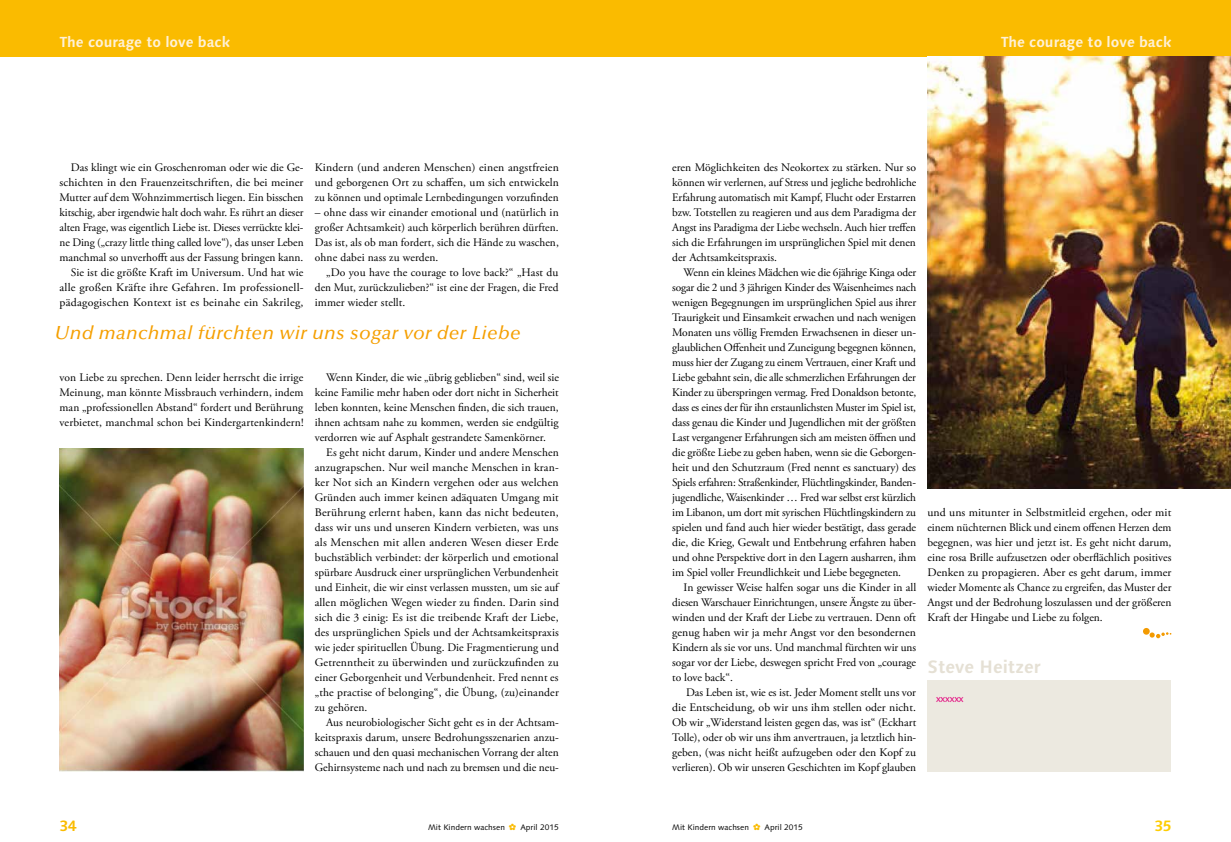
<style>
.page{position:relative;width:1231px;height:842px;background:#fff}
.page>*{position:absolute;margin:0;border:0;box-sizing:border-box;transform-origin:0 0}
.t1{font:italic 500 19px "Optima LT Std";letter-spacing:.02em;color:#f59f00}
.t2{font:700 18px "Syntax Next LT Pro";color:#e5e0d4}
.t3{font:700 15px "Syntax Next LT Pro";color:#fabb00}
.t4{font:700 15px "Syntax Next LT Pro";color:#fecc00}
.t5{font:700 14.6px "Syntax Next LT Pro";color:#fff1d6}
.t6{font:11.5px/15px "Adobe Garamond Pro";color:#000;text-align:justify}
.t7{font:10px "Syntax Next LT Pro";letter-spacing:-.02em;color:#e2007a}
.t8{font:8px "Syntax Next LT Pro";color:#000}
.s1{color:#fabb00}
</style>
<div class="page">
<div style="left:615px;top:0;width:615px;height:57px;background:#fabb00"></div>
<div style="left:0;top:0;width:615px;height:57px;background:#fabb00"></div>
<svg style="left:1142px;top:628px;width:7px;height:7px"></svg>
<svg style="left:1149px;top:632px;width:22px;height:6px"></svg>
<div style="left:927px;top:680px;width:244px;height:91px;background:#ece9e0"></div>
<img style="left:927px;top:57px;width:303px;height:432px">
<img style="left:60px;top:448px;width:243px;height:323px">
<p class="t5" style="left:60px;top:32px;width:172px">The courage to love back</p>
<p class="t6" style="left:60px;top:160px;width:245px;text-align:right">Das klingt wie ein Groschenroman oder wie die Ge&shy;schichten in den Frauenzeitschriften, die bei meiner Mutter auf dem Wohnzimmertisch liegen. Ein bisschen kitschig, aber irgendwie halt doch wahr. Es rührt an dieser alten Frage, was eigentlich Liebe ist. Dieses verrückte klei&shy;ne Ding („crazy little thing called love“), das unser Leben manchmal so unverhofft aus der Fassung bringen kann.<br>Sie ist die größte Kraft im Universum. Und hat wie alle großen Kräfte ihre Gefahren. Im professionell&shy;pädagogischen Kontext ist es beinahe ein Sakrileg,</p>
<p class="t6" style="left:315px;top:160px;width:245px">Kindern (und anderen Menschen) einen angstfreien und geborgenen Ort zu schaffen, um sich entwickeln zu können und optimale Lernbedingungen vorzufinden</p>
<p class="t6" style="left:315px;top:205px;width:245px">– ohne dass wir einander emotional und (natürlich in großer Achtsamkeit) auch körperlich berühren dürften.<br>Das ist, als ob man fordert, sich die Hände zu waschen, ohne dabei nass zu werden.</p>
<p class="t6" style="left:315px;top:265px;width:245px;text-indent:11px">„Do you have the courage to love back?“ „Hast du den Mut, zurückzulieben?“ ist eine der Fragen, die Fred immer wieder stellt.</p>
<h1 class="t1" style="left:55px;top:322px;width:467px">Und manchmal fürchten wir uns sogar vor der Liebe</h1>
<p class="t6" style="left:60px;top:370px;width:245px">von Liebe zu sprechen. Denn leider herrscht die irrige Meinung, man könnte Missbrauch verhindern, indem man „professionellen Abstand“ fordert und Berührung verbietet, manchmal schon bei Kindergartenkindern!</p>
<p class="t6" style="left:315px;top:370px;width:245px;text-indent:11px">Wenn Kinder, die wie „übrig geblieben“ sind, weil sie keine Familie mehr haben oder dort nicht in Sicherheit leben konnten, keine Menschen finden, die sich trauen, ihnen achtsam nahe zu kommen, werden sie endgültig verdorren wie auf Asphalt gestrandete Samenkörner.</p>
<p class="t6" style="left:315px;top:445px;width:245px;text-indent:11px">Es geht nicht darum, Kinder und andere Menschen anzugrapschen. Nur weil manche Menschen in kran&shy;ker Not sich an Kindern vergehen oder aus welchen Gründen auch immer keinen adäquaten Umgang mit Berührung erlernt haben, kann das nicht bedeuten, dass wir uns und unseren Kindern verbieten, was uns als Menschen mit allen anderen Wesen dieser Erde buchstäblich verbindet: der körperlich und emotional spürbare Ausdruck einer ursprünglichen Verbundenheit und Einheit, die wir einst verlassen mussten, um sie auf allen möglichen Wegen wieder zu finden. Darin sind sich die 3 einig: Es ist die treibende Kraft der Liebe, des ursprünglichen Spiels und der Achtsamkeitspraxis wie jeder spirituellen Übung. Die Fragmentierung und Getrenntheit zu überwinden und zurückzufinden zu einer Geborgenheit und Verbundenheit. Fred nennt es „the practise of belonging“, die Übung, (zu)einander zu gehören.</p>
<p class="t6" style="left:315px;top:715px;width:245px;text-indent:11px">Aus neurobiologischer Sicht geht es in der Achtsam&shy;keitspraxis darum, unsere Bedrohungsszenarien anzu&shy;schauen und den quasi mechanischen Vorrang der alten Gehirnsysteme nach und nach zu bremsen und die neu-</p>
<p class="t5" style="left:1000px;top:32px;width:172px">The courage to love back</p>
<p class="t6" style="left:672px;top:160px;width:245px">eren Möglichkeiten des Neokortex zu stärken. Nur so können wir verlernen, auf Stress und jegliche bedrohliche Erfahrung automatisch mit Kampf, Flucht oder Erstarren bzw. Totstellen zu reagieren und aus dem Paradigma der Angst ins Paradigma der Liebe wechseln. Auch hier treffen sich die Erfahrungen im ursprünglichen Spiel mit denen der Achtsamkeitspraxis.</p>
<p class="t6" style="left:672px;top:265px;width:245px;text-indent:11px">Wenn ein kleines Mädchen wie die 6jährige Kinga oder sogar die 2 und 3 jährigen Kinder des Waisenheimes nach wenigen Begegnungen im ursprünglichen Spiel aus ihrer Traurigkeit und Einsamkeit erwachen und nach wenigen Monaten uns völlig Fremden Erwachsenen in dieser un&shy;glaublichen Offenheit und Zuneigung begegnen können, muss hier der Zugang zu einem Vertrauen, einer Kraft und Liebe gebahnt sein, die alle schmerzlichen Erfahrungen der Kinder zu überspringen vermag. Fred Donaldson betonte, dass es eines der für ihn erstaunlichsten Muster im Spiel ist, dass genau die Kinder und Jugendlichen mit der größten Last vergangener Erfahrungen sich am meisten öffnen und die größte Liebe zu geben haben, wenn sie die Geborgen&shy;heit und den Schutzraum (Fred nennt es sanctuary) des Spiels erfahren: Straßenkinder, Flüchtlingskinder, Banden&shy;jugendliche, Waisenkinder … Fred war selbst erst kürzlich im Libanon, um dort mit syrischen Flüchtlingskindern zu spielen und fand auch hier wieder bestätigt, dass gerade die, die Krieg, Gewalt und Entbehrung erfahren haben und ohne Perspektive dort in den Lagern ausharren, ihm im Spiel voller Freundlichkeit und Liebe begegneten.</p>
<p class="t6" style="left:672px;top:580px;width:245px;text-indent:11px">In gewisser Weise halfen sogar uns die Kinder in all diesen Warschauer Einrichtungen, unsere Ängste zu über&shy;winden und der Kraft der Liebe zu vertrauen. Denn oft genug haben wir ja mehr Angst vor den besondernen Kindern als sie vor uns. Und manchmal fürchten wir uns sogar vor der Liebe, deswegen spricht Fred von „courage to love back“.</p>
<p class="t6" style="left:672px;top:685px;width:245px;text-indent:14px">Das Leben ist, wie es ist. Jeder Moment stellt uns vor die Entscheidung, ob wir uns ihm stellen oder nicht.<br>Ob wir „Widerstand leisten gegen das, was ist“ (Eckhart Tolle), oder ob wir uns ihm anvertrauen, ja letztlich hin&shy;geben, (was nicht heißt aufzugeben oder den Kopf zu verlieren). Ob wir unseren Geschichten im Kopf glauben</p>
<p class="t6" style="left:927px;top:505px;width:245px">und uns mitunter in Selbstmitleid ergehen, oder mit einem nüchternen Blick und einem offenen Herzen dem begegnen, was hier und jetzt ist. Es geht nicht darum, eine rosa Brille aufzusetzen oder oberflächlich positives Denken zu propagieren. Aber es geht darum, immer wieder Momente als Chance zu ergreifen, das Muster der Angst und der Bedrohung loszulassen und der größeren Kraft der Hingabe und Liebe zu folgen.</p>
<h2 class="t2" style="left:927px;top:655px;width:115px">Steve Heitzer</h2>
<p class="t7" style="left:935px;top:692px;width:29px">xxxxxx</p>
<h3 class="t3" style="left:60px;top:816px;width:18px">34</h3>
<p class="t8" style="left:428px;top:822px;width:132px">Mit Kindern wachsen <span class="s1">✿</span> April 2015</p>
<p class="t8" style="left:672px;top:822px;width:132px">Mit Kindern wachsen <span class="s1">✿</span> April 2015</p>
<h3 class="t4" style="left:1154px;top:817px;width:18px">35</h3>
</div>
